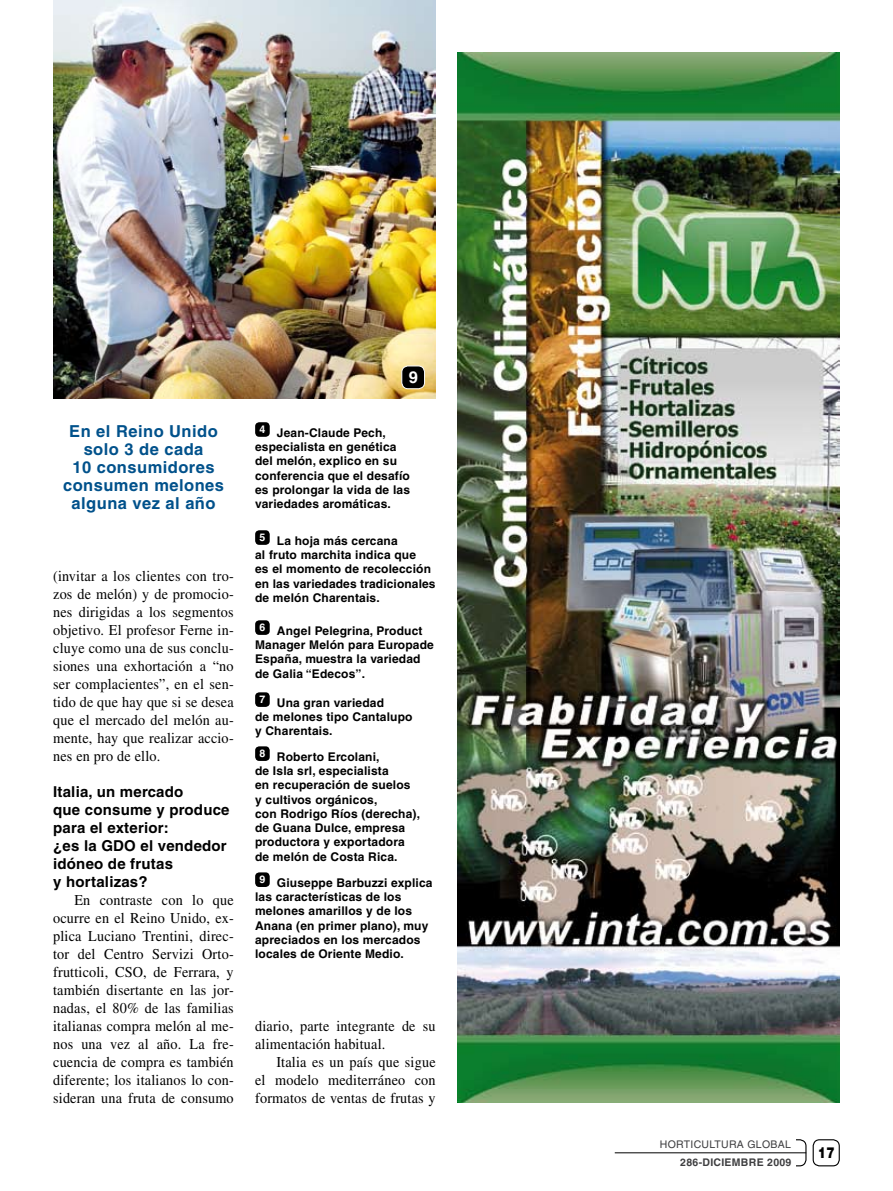
<style>
.page{position:relative;width:893px;height:1191px;background:#fff}
.page>*{position:absolute;margin:0;border:0;box-sizing:border-box;transform-origin:0 0}
.t1{font:700 16.5px/18px "Helvetica";letter-spacing:.03em;color:#00518b;text-align:center}
.t2{font:700 16.5px "Helvetica";color:#fff}
.t3{font:15px/18px "Times";letter-spacing:.01em;color:#000;text-align:justify;scale:.95 1}
.t4{font:700 15px "Helvetica";letter-spacing:.015em;color:#000}
.t5{font:900 15px "Helvetica";color:#000;scale:.8 1}
.t6{font:700 12px/14.2px "Helvetica";letter-spacing:.015em;color:#000}
.t7{font:10.5px "Helvetica";letter-spacing:.03em;color:#3e3e40}
.t8{font:700 10.5px "Helvetica";letter-spacing:.03em;color:#3e3e40}
</style>
<div class="page">
<div style="left:813px;top:1139px;width:27px;height:27px;border:1px solid #000;border-radius:6px"></div>
<div style="left:779px;top:1139px;width:27px;height:27px;border:1px solid #000;border-radius:6px"></div>
<div style="left:771px;top:1130px;width:24px;height:43px;background:#fff"></div>
<hr style="left:615px;top:1152px;width:191px;height:1px;background:#000">
<img style="left:53px;top:0;width:383px;height:399px">
<div style="left:402px;top:366px;width:23px;height:23px;background:#000;border-radius:6px"></div>
<div style="left:401px;top:365px;width:24px;height:24px;border:1px solid #fff;border-radius:6px"></div>
<div style="left:255px;top:422px;width:15px;height:15px;background:#000;border-radius:4px"></div>
<div style="left:255px;top:530px;width:15px;height:15px;background:#000;border-radius:4px"></div>
<div style="left:255px;top:620px;width:15px;height:15px;background:#000;border-radius:4px"></div>
<div style="left:255px;top:692px;width:15px;height:15px;background:#000;border-radius:4px"></div>
<div style="left:255px;top:746px;width:15px;height:15px;background:#000;border-radius:4px"></div>
<div style="left:255px;top:872px;width:15px;height:15px;background:#000;border-radius:4px"></div>
<img style="left:457px;top:52px;width:383px;height:1051px">
<p class="t1" style="left:63px;top:422px;width:162px">En el Reino Unido solo 3 de cada<br>10 consumidores consumen melones alguna vez al año</p>
<p class="t3" style="left:53px;top:567px;width:192px">(invitar a los clientes con tro&shy;zos de melón) y de promocio&shy;nes dirigidas a los segmentos objetivo. El profesor Ferne in&shy;cluye como una de sus conclu&shy;siones una exhortación a “no ser complacientes”, en el sen&shy;tido de que hay que si se desea que el mercado del melón au&shy;mente, hay que realizar accio&shy;nes en pro de ello.</p>
<p class="t4" style="left:53px;top:782px;width:132px">Italia, un mercado</p>
<p class="t4" style="left:53px;top:800px;width:178px">que consume y produce</p>
<p class="t4" style="left:53px;top:818px;width:117px">para el exterior:</p>
<p class="t4" style="left:53px;top:836px;width:175px">¿es la GDO el vendedor</p>
<p class="t4" style="left:53px;top:854px;width:121px">idóneo de frutas</p>
<p class="t4" style="left:53px;top:872px;width:96px">y hortalizas?</p>
<p class="t3" style="left:74px;top:891px;width:169px">En contraste con lo que</p>
<p class="t3" style="left:53px;top:909px;width:192px">ocurre en el Reino Unido, ex-</p>
<p class="t3" style="left:53px;top:927px;width:192px">plica Luciano Trentini, direc-</p>
<p class="t3" style="left:53px;top:945px;width:192px">tor del Centro Servizi Orto-</p>
<p class="t3" style="left:53px;top:963px;width:192px">frutticoli, CSO, de Ferrara, y</p>
<p class="t3" style="left:53px;top:981px;width:192px">también disertante en las jor-</p>
<p class="t3" style="left:53px;top:999px;width:192px">nadas, el 80% de las familias</p>
<p class="t3" style="left:53px;top:1017px;width:192px">italianas compra melón al me-</p>
<p class="t3" style="left:53px;top:1035px;width:192px">nos una vez al año. La fre-</p>
<p class="t3" style="left:53px;top:1053px;width:192px">cuencia de compra es también</p>
<p class="t3" style="left:53px;top:1071px;width:192px">diferente; los italianos lo con-</p>
<p class="t3" style="left:53px;top:1089px;width:192px">sideran una fruta de consumo</p>
<p class="t2" style="left:409px;top:367px;width:11px">9</p>
<p class="t6" style="left:255px;top:425px;width:156px;text-indent:4px"><sup>4</sup> Jean-Claude Pech, especialista en genética del melón, explico en su conferencia que el desafío es prolongar la vida de las variedades aromáticas.</p>
<p class="t6" style="left:255px;top:533px;width:182px;text-indent:4px"><sup>5</sup> La hoja más cercana<br>al fruto marchita indica que<br>es el momento de recolección en las variedades tradicionales de melón Charentais.</p>
<p class="t6" style="left:255px;top:623px;width:180px;text-indent:4px"><sup>6</sup> Angel Pelegrina, Product<br>Manager Melón para Europade<br>España, muestra la variedad de Galia “Edecos”.</p>
<p class="t6" style="left:255px;top:695px;width:159px;text-indent:4px"><sup>7</sup> Una gran variedad<br>de melones tipo Cantalupo y Charentais.</p>
<p class="t6" style="left:255px;top:749px;width:166px;text-indent:4px"><sup>8</sup> Roberto Ercolani,<br>de Isla srl, especialista<br>en recuperación de suelos y cultivos orgánicos,<br>con Rodrigo Ríos (derecha), de Guana Dulce, empresa productora y exportadora de melón de Costa Rica.</p>
<p class="t6" style="left:255px;top:875px;width:179px;text-indent:4px"><sup>9</sup> Giuseppe Barbuzzi explica las características de los melones amarillos y de los<br>Anana (en primer plano), muy apreciados en los mercados locales de Oriente Medio.</p>
<p class="t3" style="left:255px;top:1017px;width:192px">diario, parte integrante de su</p>
<p class="t3" style="left:255px;top:1035px;width:139px">alimentación habitual.</p>
<p class="t3" style="left:276px;top:1053px;width:169px">Italia es un país que sigue</p>
<p class="t3" style="left:255px;top:1071px;width:192px">el modelo mediterráneo con</p>
<p class="t3" style="left:255px;top:1089px;width:192px">formatos de ventas de frutas y</p>
<p class="t7" style="left:660px;top:1137px;width:133px">HORTICULTURA GLOBAL</p>
<p class="t8" style="left:680px;top:1156px;width:113px">286-DICIEMBRE 2009</p>
<p class="t5" style="left:818px;top:1142px;width:22px">17</p>
</div>
